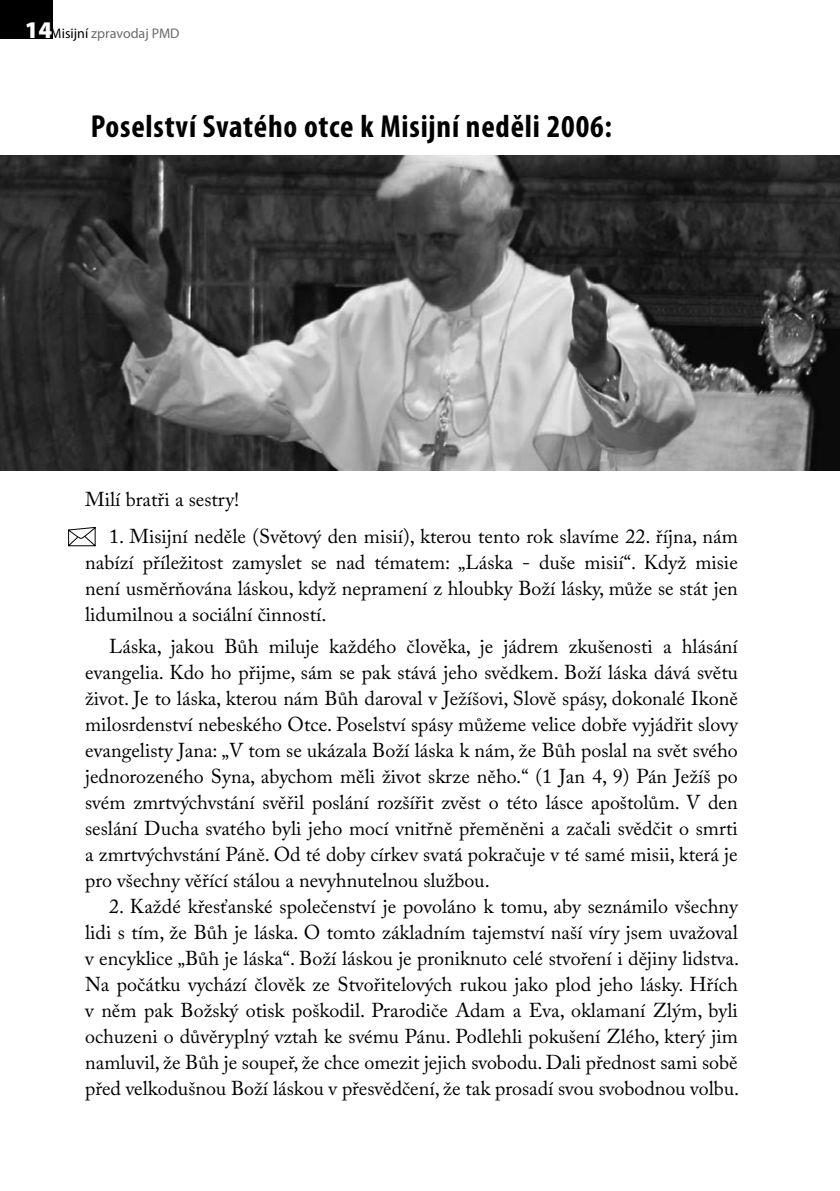
<style>
.page{position:relative;width:840px;height:1191px;background:#fff}
.page>*{position:absolute;margin:0;border:0;box-sizing:border-box;transform-origin:0 0}
.t1{font:700 condensed 32px "Myriad Pro";letter-spacing:.025em;color:#000}
.t2{font:20px/26px "Adobe Caslon Pro";color:#000;text-align:justify}
.t3{font:14px "Myriad Pro";color:#6b6b6b}
.s1{font-weight:900;font-size:24px;color:#fff}
.s2{color:#000}
.s3{font-stretch:normal;font-size:20px;color:#fff}
</style>
<div class="page">
<div style="left:0;top:0;width:52px;height:38px;background:#000"></div>
<img style="left:0;top:156px;width:839px;height:315px">
<svg style="left:68px;top:526px;width:28px;height:21px"></svg>
<p class="t3" style="left:25px;top:28px;width:156px"><span class="s1">14</span><span class="s2">Misijní</span> zpravodaj PMD</p>
<h1 class="t1" style="left:85px;top:115px;width:528px"><span class="s3">.</span>Poselství Svatého otce k Misijní neděli 2006:</h1>
<p class="t2" style="left:85px;top:488px;width:155px">Milí bratři a sestry!</p>
<p class="t2" style="left:85px;top:525px;width:654px;text-indent:24px">1. Misijní neděle (Světový den misií), kterou tento rok slavíme 22. října, nám nabízí příležitost zamyslet se nad tématem: „Láska - duše misií“. Když misie není usměrňována láskou, když nepramení z hloubky Boží lásky, může se stát jen lidumilnou a sociální činností.</p>
<p class="t2" style="left:85px;top:635px;width:654px;text-indent:24px">Láska, jakou Bůh miluje každého člověka, je jádrem zkušenosti a hlásání evangelia. Kdo ho přijme, sám se pak stává jeho svědkem. Boží láska dává světu život. Je to láska, kterou nám Bůh daroval v Ježíšovi, Slově spásy, dokonalé Ikoně milosrdenství nebeského Otce. Poselství spásy můžeme velice dobře vyjádřit slovy evangelisty Jana: „V tom se ukázala Boží láska k nám, že Bůh poslal na svět svého jednorozeného Syna, abychom měli život skrze něho.“ (1 Jan 4, 9) Pán Ježíš po svém zmrtvýchvstání svěřil poslání rozšířit zvěst o této lásce apoštolům. V den seslání Ducha svatého byli jeho mocí vnitřně přeměněni a začali svědčit o smrti a zmrtvýchvstání Páně. Od té doby církev svatá pokračuje v té samé misii, která je pro všechny věřící stálou a nevyhnutelnou službou.</p>
<p class="t2" style="left:85px;top:895px;width:655px;text-indent:24px">2. Každé křesťanské společenství je povoláno k tomu, aby seznámilo všechny lidi s tím, že Bůh je láska. O tomto základním tajemství naší víry jsem uvažoval v encyklice „Bůh je láska“. Boží láskou je proniknuto celé stvoření i dějiny lidstva.<br>Na počátku vychází člověk ze Stvořitelových rukou jako plod jeho lásky. Hřích v něm pak Božský otisk poškodil. Prarodiče Adam a Eva, oklamaní Zlým, byli ochuzeni o důvěryplný vztah ke svému Pánu. Podlehli pokušení Zlého, který jim namluvil, že Bůh je soupeř, že chce omezit jejich svobodu. Dali přednost sami sobě před velkodušnou Boží láskou v přesvědčení, že tak prosadí svou svobodnou volbu.</p>
</div>
